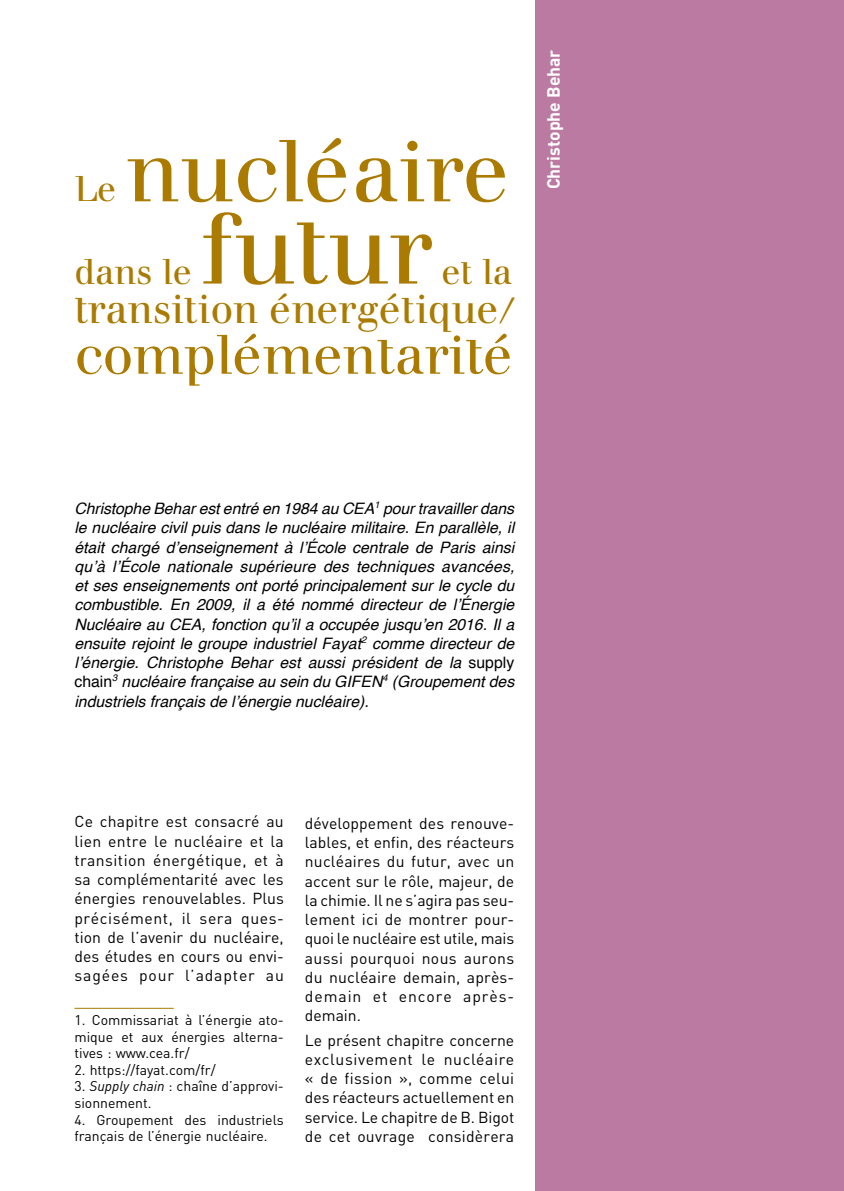
<style>
.page{position:relative;width:844px;height:1191px;background:#fff}
.page>*{position:absolute;margin:0;border:0;box-sizing:border-box;transform-origin:0 0}
.Chapitre_titre{font:98px "Apfelbaum";color:#aa7b00}
.Chapitre_titre-2{font:85.75px "Apfelbaum";color:#aa7b00}
.Chapitre_titre-3{font:54.25px "Apfelbaum";color:#aa7b00}
.Chapitre_titre-4{font:40.25px "Apfelbaum";color:#aa7b00}
.Chapitre_titre-5{font:35px "Apfelbaum";color:#aa7b00}
.Auteur_bandeau{font:700 17.5px "DIN";color:#fff}
.Texte_courant{font:15.75px/19.2px "DIN";letter-spacing:.01em;color:#000;text-align:justify}
.Auteur_presentation{font:italic 15.75px/19.2px "Helvetica";color:#000;text-align:justify}
.Notes{font:14px/16.6px "DIN";color:#000}
.s1{font-size:35px}
.s2{font-style:normal}
.s3{font-style:italic}
</style>
<div class="page">
<div style="left:535px;top:0;width:308px;height:1191px;background:#bb7aa1"></div>
<hr style="left:74px;top:1008px;width:100px;height:1px;background:#aa7b00">
<p class="Chapitre_titre-5" style="left:74px;top:168px;width:43px">Le</p>
<p class="Chapitre_titre-2" style="left:126px;top:120px;width:384px">nucléaire</p>
<p class="Chapitre_titre" style="left:201px;top:190px;width:232px">futur</p>
<p class="Chapitre_titre-5" style="left:441px;top:250px;width:72px">et la</p>
<p class="Chapitre_titre-4" style="left:74px;top:285px;width:440px">transition énergétique<span class="s1">/</span></p>
<p class="Chapitre_titre-3" style="left:74px;top:322px;width:440px">complémentarité</p>
<p class="Chapitre_titre-5" style="left:74px;top:250px;width:119px">dans le</p>
<p class="Auteur_bandeau" style="left:542px;top:189px;width:141px;rotate:-90deg">Christophe Behar</p>
<p class="Auteur_presentation" style="left:74px;top:499px;width:441px">Christophe Behar est entré en 1984 au CEA<sup>1</sup> pour travailler dans le nucléaire civil puis dans le nucléaire militaire. En parallèle, il était chargé d’enseignement à l’École centrale de Paris ainsi qu’à l’École nationale supérieure des techniques avancées, et ses enseignements ont porté principalement sur le cycle du combustible. En 2009, il a été nommé directeur de l’Énergie Nucléaire au CEA, fonction qu’il a occupée jusqu’en 2016. Il a ensuite rejoint le groupe industriel Fayat<sup>2</sup> comme directeur de l’énergie. Christophe Behar est aussi président de la <span class="s2">supply chain</span><sup>3</sup> nucléaire française au sein du GIFEN<sup>4</sup> (Groupement des industriels français de l’énergie nucléaire).</p>
<p class="Texte_courant" style="left:74px;top:812px;width:211px">Ce chapitre est consacré au lien entre le nucléaire et la transition énergétique, et à sa complémentarité avec les énergies renouvelables. Plus précisément, il sera ques&shy;tion de l’avenir du nucléaire, des études en cours ou envi&shy;sagées pour l’adapter au</p>
<p class="Notes" style="left:74px;top:1011px;width:211px;text-align:justify">1. Commissariat à l’énergie ato&shy;mique et aux énergies alterna&shy;tives : www.cea.fr/</p>
<p class="Notes" style="left:74px;top:1061px;width:143px">2. https://fayat.com/fr/</p>
<p class="Notes" style="left:74px;top:1077px;width:211px">3. <span class="s3">Supply chain</span> : chaîne d’approvi&shy;sionnement.</p>
<p class="Notes" style="left:74px;top:1111px;width:211px">4. Groupement des industriels français de l’énergie nucléaire.</p>
<p class="Texte_courant" style="left:305px;top:813px;width:211px">développement des renouve&shy;lables, et enfin, des réacteurs nucléaires du futur, avec un accent sur le rôle, majeur, de la chimie. Il ne s’agira pas seu&shy;lement ici de montrer pour&shy;quoi le nucléaire est utile, mais aussi pourquoi nous aurons du nucléaire demain, après&shy;demain et encore après&shy;demain.</p>
<p class="Texte_courant" style="left:305px;top:1030px;width:211px">Le présent chapitre concerne exclusivement le nucléaire « de fission », comme celui des réacteurs actuellement en service. Le chapitre de B. Bigot de cet ouvrage considèrera</p>
</div>
